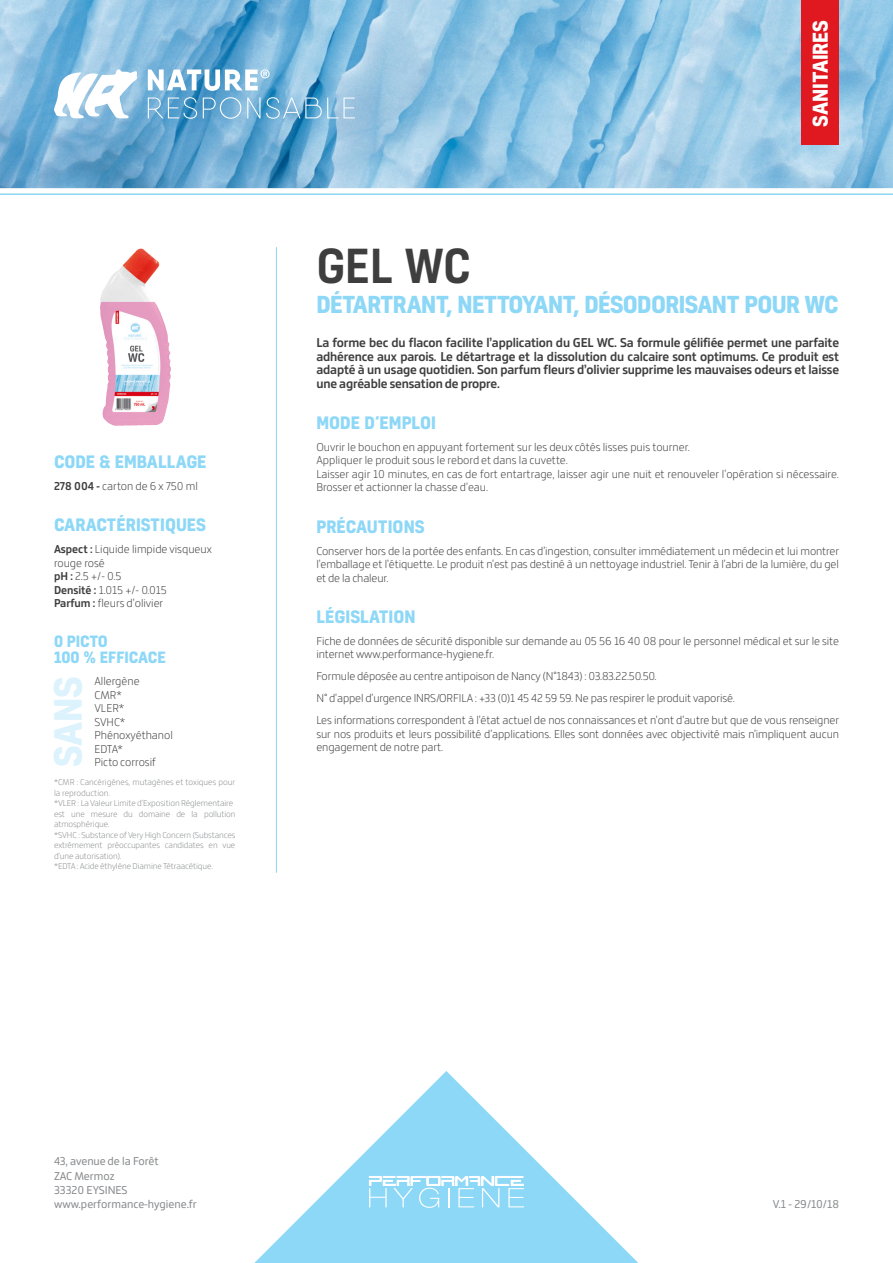
<style>
.page{position:relative;width:893px;height:1263px;background:#fff}
.page>*{position:absolute;margin:0;border:0;box-sizing:border-box;transform-origin:0 0}
.NOM_PRODUIT{font:500 45px "Kelson";color:#3e3e3f}
.INTERTITRE{font:700 36.15px "Kelson";color:#dcf2fc}
.SOUS-TITRE{font:700 22.5px "Kelson";letter-spacing:-.025em;color:#8dd7f7}
.t1{font:700 19.65px "Kelson";letter-spacing:-.005em;color:#fff}
.INTERTITRE-2{font:700 16.5px "Kelson";color:#8dd7f7}
.INTERTITRE-3{font:700 15px "Kelson";color:#8dd7f7}
.RÉDACTIONNEL{font:700 13.5px/13.5px "Bronkoh";letter-spacing:-.01em;color:#3e3e3f;text-align:justify}
.RÉDACTIONNEL-2{font:200 12px/13.5px "Bronkoh";letter-spacing:-.01em;color:#3e3e3f}
.t2{font:12px/14.4px "Bronkoh";color:#8a8c8f}
.RÉDACTIONNEL-3{font:200 9px/10.5px "Bronkoh";letter-spacing:-.01em;color:#8a8c8f}
.s1{font-weight:700}
</style>
<div class="page">
<img style="left:0;top:0;width:893px;height:188px">
<hr style="left:0;top:193px;width:893px;height:2px;background:#8dd7f7">
<svg style="left:254px;top:1071px;width:384px;height:192px"></svg>
<svg style="left:369px;top:1176px;width:155px;height:32px"></svg>
<svg style="left:54px;top:69px;width:83px;height:49px"></svg>
<svg style="left:148px;top:97px;width:49px;height:22px"></svg>
<svg style="left:203px;top:97px;width:38px;height:22px"></svg>
<svg style="left:247px;top:98px;width:13px;height:20px"></svg>
<svg style="left:266px;top:97px;width:89px;height:22px"></svg>
<svg style="left:148px;top:69px;width:122px;height:22px"></svg>
<hr style="left:276px;top:247px;width:1px;height:626px;background:#8dd7f7">
<img style="left:100px;top:248px;width:71px;height:178px">
<div style="left:801px;top:0;width:38px;height:144px;background:#e01921"></div>
<p class="INTERTITRE-2" style="left:54px;top:450px;width:154px">CODE &amp; EMBALLAGE</p>
<p class="RÉDACTIONNEL-2" style="left:54px;top:480px;width:145px"><span class="s1">278 004 -</span> carton de 6 x 750 ml</p>
<p class="INTERTITRE-2" style="left:54px;top:513px;width:153px">CARACTÉRISTIQUES</p>
<p class="RÉDACTIONNEL-2" style="left:54px;top:543px;width:159px"><span class="s1">Aspect :</span> Liquide limpide visqueux</p>
<p class="RÉDACTIONNEL-2" style="left:54px;top:556px;width:52px">rouge rosé</p>
<p class="RÉDACTIONNEL-2" style="left:54px;top:570px;width:69px"><span class="s1">pH :</span> 2.5 +/- 0.5</p>
<p class="RÉDACTIONNEL-2" style="left:54px;top:583px;width:114px"><span class="s1">Densité :</span> 1.015 +/- 0.015</p>
<p class="RÉDACTIONNEL-2" style="left:54px;top:597px;width:111px"><span class="s1">Parfum :</span> fleurs d’olivier</p>
<p class="INTERTITRE-3" style="left:54px;top:630px;width:55px">0 PICTO</p>
<p class="INTERTITRE-3" style="left:54px;top:647px;width:114px">100 % EFFICACE</p>
<p class="RÉDACTIONNEL-2" style="left:94px;top:675px;width:47px">Allergène</p>
<p class="RÉDACTIONNEL-2" style="left:94px;top:688px;width:29px">CMR*</p>
<p class="RÉDACTIONNEL-2" style="left:94px;top:702px;width:32px">VLER*</p>
<p class="RÉDACTIONNEL-2" style="left:94px;top:715px;width:32px">SVHC*</p>
<p class="RÉDACTIONNEL-2" style="left:94px;top:729px;width:80px">Phénoxyéthanol</p>
<p class="RÉDACTIONNEL-2" style="left:94px;top:742px;width:30px">EDTA*</p>
<p class="RÉDACTIONNEL-2" style="left:94px;top:756px;width:63px">Picto corrosif</p>
<p class="RÉDACTIONNEL-3" style="left:54px;top:777px;width:183px">*CMR : Cancérigènes, mutagènes et toxiques pour la reproduction.</p>
<p class="RÉDACTIONNEL-3" style="left:54px;top:798px;width:181px">*VLER : La Valeur Limite d’Exposition Réglementaire</p>
<p class="RÉDACTIONNEL-3" style="left:54px;top:809px;width:183px">est une mesure du domaine de la pollution atmosphérique.</p>
<p class="RÉDACTIONNEL-3" style="left:54px;top:830px;width:183px;text-align:justify">*SVHC : Substance of Very High Concern (Substances extrêmement préoccupantes candidates en vue d’une autorisation).</p>
<p class="RÉDACTIONNEL-3" style="left:54px;top:861px;width:160px">*EDTA : Acide éthylène Diamine Tétraacétique.</p>
<p class="INTERTITRE" style="left:42px;top:767px;width:93px;rotate:-90deg">SANS</p>
<p class="t1" style="left:806px;top:127px;width:108px;rotate:-90deg">SANITAIRES</p>
<p class="NOM_PRODUIT" style="left:316px;top:235px;width:156px">GEL WC</p>
<p class="SOUS-TITRE" style="left:316px;top:288px;width:524px">DÉTARTRANT, NETTOYANT, DÉSODORISANT POUR WC</p>
<p class="RÉDACTIONNEL" style="left:316px;top:337px;width:524px">La forme bec du flacon facilite l’application du GEL WC. Sa formule gélifiée permet une parfaite adhérence aux parois. Le détartrage et la dissolution du calcaire sont optimums. Ce produit est adapté à un usage quotidien. Son parfum fleurs d’olivier supprime les mauvaises odeurs et laisse une agréable sensation de propre.</p>
<p class="INTERTITRE-2" style="left:316px;top:411px;width:121px">MODE D’EMPLOI</p>
<p class="RÉDACTIONNEL-2" style="left:316px;top:441px;width:375px">Ouvrir le bouchon en appuyant fortement sur les deux côtés lisses puis tourner.</p>
<p class="RÉDACTIONNEL-2" style="left:316px;top:454px;width:253px">Appliquer le produit sous le rebord et dans la cuvette.</p>
<p class="RÉDACTIONNEL-2" style="left:316px;top:468px;width:524px">Laisser agir 10 minutes, en cas de fort entartrage, laisser agir une nuit et renouveler l’opération si nécessaire.<br>Brosser et actionner la chasse d’eau.</p>
<p class="INTERTITRE-2" style="left:316px;top:514px;width:110px">PRÉCAUTIONS</p>
<p class="RÉDACTIONNEL-2" style="left:316px;top:544px;width:524px;text-align:justify">Conserver hors de la portée des enfants. En cas d’ingestion, consulter immédiatement un médecin et lui montrer l’emballage et l’étiquette. Le produit n’est pas destiné à un nettoyage industriel. Tenir à l’abri de la lumière, du gel et de la chaleur.</p>
<p class="INTERTITRE-2" style="left:316px;top:604px;width:101px">LÉGISLATION</p>
<p class="RÉDACTIONNEL-2" style="left:316px;top:634px;width:524px">Fiche de données de sécurité disponible sur demande au 05 56 16 40 08 pour le personnel médical et sur le site internet www.performance-hygiene.fr.</p>
<p class="RÉDACTIONNEL-2" style="left:316px;top:670px;width:342px">Formule déposée au centre antipoison de Nancy (N°1843) : 03.83.22.50.50.</p>
<p class="RÉDACTIONNEL-2" style="left:316px;top:692px;width:420px">N° d’appel d’urgence INRS/ORFILA : +33 (0)1 45 42 59 59. Ne pas respirer le produit vaporisé.</p>
<p class="RÉDACTIONNEL-2" style="left:316px;top:714px;width:524px;text-align:justify">Les informations correspondent à l’état actuel de nos connaissances et n’ont d’autre but que de vous renseigner sur nos produits et leurs possibilité d’applications. Elles sont données avec objectivité mais n’impliquent aucun engagement de notre part.</p>
<p class="t2" style="left:54px;top:1154px;width:144px">43, avenue de la Forêt<br>ZAC Mermoz<br>33320 EYSINES www.performance-hygiene.fr</p>
<p class="t2" style="left:773px;top:1198px;width:68px">V.1 - 29/10/18</p>
</div>
